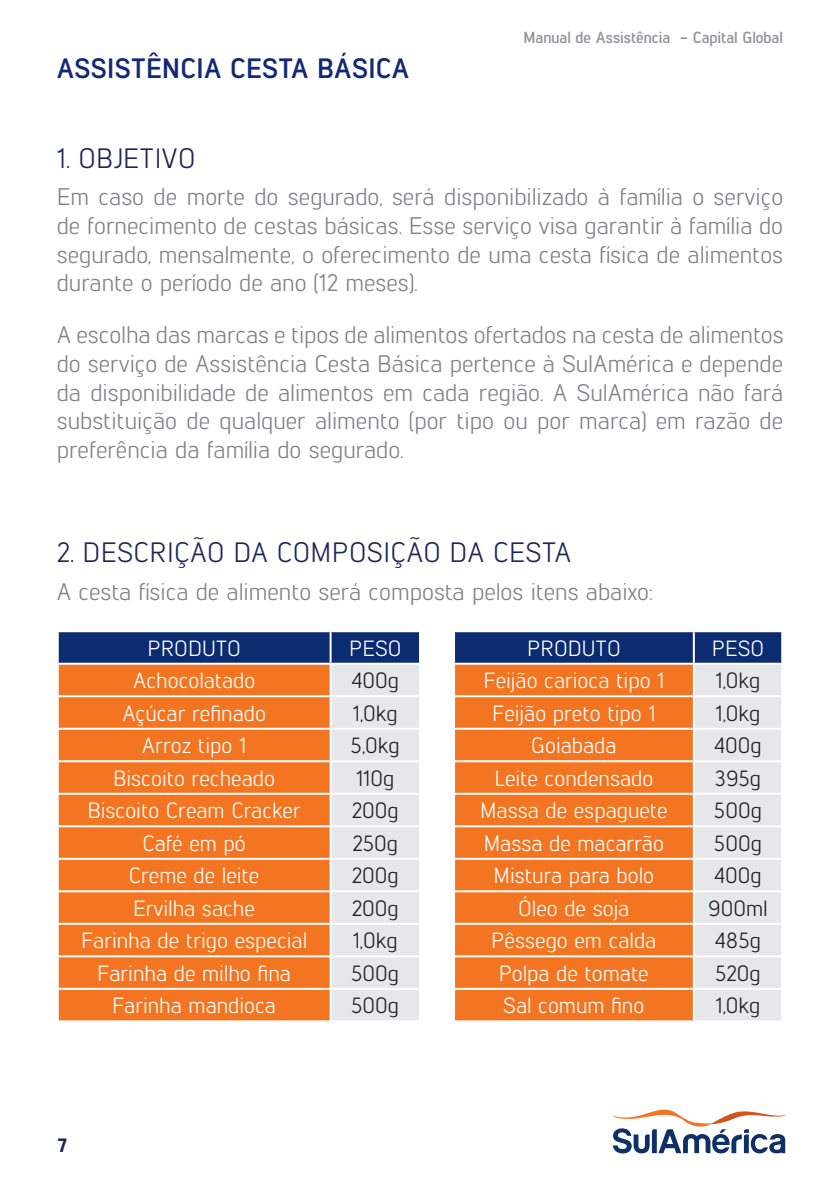
<style>
.page{position:relative;width:840px;height:1191px;background:#fff}
.page>*{position:absolute;margin:0;border:0;box-sizing:border-box;transform-origin:0 0}
.t1{font:28px "Lintel";letter-spacing:.01em;color:#1e2659}
.t2{font:700 28px "Lintel";letter-spacing:.01em;color:#142975}
.t3{font:24px/28.8px "Lintel";color:#808285;text-align:justify}
.t4{font:22px "Lintel";color:#fff}
.t5{font:22px "Lintel";color:#231f20}
.t6{font:20px "The Mix Bold Caps";color:#1e2659}
.t7{font:700 16px "Lintel";color:#939598}
</style>
<div class="page">
<svg style="left:613px;top:1109px;width:172px;height:44px"></svg>
<svg style="left:59px;top:632px;width:721px;height:30px;background:#193779"></svg>
<div style="left:59px;top:664px;width:270px;height:356px;background:#f47521"></div>
<svg style="left:331px;top:665px;width:449px;height:355px;fill:#e6e7e9"></svg>
<div style="left:455px;top:664px;width:237px;height:356px;background:#f47521"></div>
<hr style="left:329px;top:632px;width:2px;height:30px;background:#fff">
<hr style="left:419px;top:632px;width:2px;height:30px;background:#fff">
<hr style="left:453px;top:632px;width:2px;height:30px;background:#fff">
<hr style="left:692px;top:632px;width:2px;height:30px;background:#fff">
<hr style="left:419px;top:664px;width:2px;height:31px;background:#fff">
<hr style="left:453px;top:664px;width:2px;height:31px;background:#fff">
<hr style="left:692px;top:664px;width:2px;height:31px;background:#fff">
<hr style="left:57px;top:695px;width:273px;height:2px;background:#fff">
<hr style="left:330px;top:695px;width:90px;height:2px;background:#fff">
<hr style="left:420px;top:695px;width:34px;height:2px;background:#fff">
<hr style="left:419px;top:697px;width:2px;height:30px;background:#fff">
<hr style="left:454px;top:695px;width:239px;height:2px;background:#fff">
<hr style="left:453px;top:697px;width:2px;height:30px;background:#fff">
<hr style="left:693px;top:695px;width:89px;height:2px;background:#fff">
<hr style="left:692px;top:697px;width:2px;height:30px;background:#fff">
<hr style="left:57px;top:727px;width:273px;height:2px;background:#fff">
<hr style="left:330px;top:727px;width:90px;height:2px;background:#fff">
<hr style="left:420px;top:727px;width:34px;height:2px;background:#fff">
<hr style="left:419px;top:729px;width:2px;height:31px;background:#fff">
<hr style="left:454px;top:727px;width:239px;height:2px;background:#fff">
<hr style="left:453px;top:729px;width:2px;height:31px;background:#fff">
<hr style="left:693px;top:727px;width:89px;height:2px;background:#fff">
<hr style="left:692px;top:729px;width:2px;height:31px;background:#fff">
<hr style="left:57px;top:760px;width:273px;height:2px;background:#fff">
<hr style="left:330px;top:760px;width:90px;height:2px;background:#fff">
<hr style="left:420px;top:760px;width:34px;height:2px;background:#fff">
<hr style="left:419px;top:762px;width:2px;height:30px;background:#fff">
<hr style="left:454px;top:760px;width:239px;height:2px;background:#fff">
<hr style="left:453px;top:762px;width:2px;height:30px;background:#fff">
<hr style="left:693px;top:760px;width:89px;height:2px;background:#fff">
<hr style="left:692px;top:762px;width:2px;height:30px;background:#fff">
<hr style="left:57px;top:792px;width:273px;height:2px;background:#fff">
<hr style="left:330px;top:792px;width:90px;height:2px;background:#fff">
<hr style="left:420px;top:792px;width:34px;height:2px;background:#fff">
<hr style="left:419px;top:794px;width:2px;height:31px;background:#fff">
<hr style="left:454px;top:792px;width:239px;height:2px;background:#fff">
<hr style="left:453px;top:794px;width:2px;height:31px;background:#fff">
<hr style="left:693px;top:792px;width:89px;height:2px;background:#fff">
<hr style="left:692px;top:794px;width:2px;height:31px;background:#fff">
<hr style="left:57px;top:825px;width:273px;height:2px;background:#fff">
<hr style="left:330px;top:825px;width:90px;height:2px;background:#fff">
<hr style="left:420px;top:825px;width:34px;height:2px;background:#fff">
<hr style="left:419px;top:827px;width:2px;height:30px;background:#fff">
<hr style="left:454px;top:825px;width:239px;height:2px;background:#fff">
<hr style="left:453px;top:827px;width:2px;height:30px;background:#fff">
<hr style="left:693px;top:825px;width:89px;height:2px;background:#fff">
<hr style="left:692px;top:827px;width:2px;height:30px;background:#fff">
<hr style="left:57px;top:857px;width:273px;height:2px;background:#fff">
<hr style="left:330px;top:857px;width:90px;height:2px;background:#fff">
<hr style="left:420px;top:857px;width:34px;height:2px;background:#fff">
<hr style="left:419px;top:859px;width:2px;height:31px;background:#fff">
<hr style="left:454px;top:857px;width:239px;height:2px;background:#fff">
<hr style="left:453px;top:859px;width:2px;height:31px;background:#fff">
<hr style="left:693px;top:857px;width:89px;height:2px;background:#fff">
<hr style="left:692px;top:859px;width:2px;height:31px;background:#fff">
<hr style="left:57px;top:890px;width:273px;height:2px;background:#fff">
<hr style="left:330px;top:890px;width:90px;height:2px;background:#fff">
<hr style="left:420px;top:890px;width:34px;height:2px;background:#fff">
<hr style="left:419px;top:892px;width:2px;height:30px;background:#fff">
<hr style="left:454px;top:890px;width:239px;height:2px;background:#fff">
<hr style="left:453px;top:892px;width:2px;height:30px;background:#fff">
<hr style="left:693px;top:890px;width:89px;height:2px;background:#fff">
<hr style="left:692px;top:892px;width:2px;height:30px;background:#fff">
<hr style="left:57px;top:922px;width:273px;height:2px;background:#fff">
<hr style="left:330px;top:922px;width:90px;height:2px;background:#fff">
<hr style="left:420px;top:922px;width:34px;height:2px;background:#fff">
<hr style="left:419px;top:924px;width:2px;height:31px;background:#fff">
<hr style="left:454px;top:922px;width:239px;height:2px;background:#fff">
<hr style="left:453px;top:924px;width:2px;height:31px;background:#fff">
<hr style="left:693px;top:922px;width:89px;height:2px;background:#fff">
<hr style="left:692px;top:924px;width:2px;height:31px;background:#fff">
<hr style="left:57px;top:955px;width:273px;height:2px;background:#fff">
<hr style="left:330px;top:955px;width:90px;height:2px;background:#fff">
<hr style="left:420px;top:955px;width:34px;height:2px;background:#fff">
<hr style="left:419px;top:957px;width:2px;height:30px;background:#fff">
<hr style="left:454px;top:955px;width:239px;height:2px;background:#fff">
<hr style="left:453px;top:957px;width:2px;height:30px;background:#fff">
<hr style="left:693px;top:955px;width:89px;height:2px;background:#fff">
<hr style="left:692px;top:957px;width:2px;height:30px;background:#fff">
<hr style="left:57px;top:987px;width:273px;height:2px;background:#fff">
<hr style="left:330px;top:987px;width:90px;height:2px;background:#fff">
<hr style="left:420px;top:987px;width:34px;height:2px;background:#fff">
<hr style="left:419px;top:989px;width:2px;height:31px;background:#fff">
<hr style="left:454px;top:987px;width:239px;height:2px;background:#fff">
<hr style="left:453px;top:989px;width:2px;height:31px;background:#fff">
<hr style="left:693px;top:987px;width:89px;height:2px;background:#fff">
<hr style="left:692px;top:989px;width:2px;height:31px;background:#fff">
<p class="t2" style="left:57px;top:48px;width:353px">ASSISTÊNCIA CESTA BÁSICA</p>
<p class="t7" style="left:523px;top:26px;width:261px">Manual de Assistência - Capital Global</p>
<p class="t1" style="left:57px;top:139px;width:140px">1. OBJETIVO</p>
<p class="t3" style="left:57px;top:181px;width:727px">Em caso de morte do segurado, será disponibilizado à família o serviço de fornecimento de cestas básicas. Esse serviço visa garantir à família do segurado, mensalmente, o oferecimento de uma cesta física de alimentos durante o período de ano (12 meses).</p>
<p class="t3" style="left:57px;top:319px;width:728px">A escolha das marcas e tipos de alimentos ofertados na cesta de alimentos do serviço de Assistência Cesta Básica pertence à SulAmérica e depende da disponibilidade de alimentos em cada região. A SulAmérica não fará substituição de qualquer alimento (por tipo ou por marca) em razão de preferência da família do segurado.</p>
<p class="t1" style="left:57px;top:533px;width:516px">2. DESCRIÇÃO DA COMPOSIÇÃO DA CESTA</p>
<p class="t3" style="left:57px;top:575px;width:597px">A cesta física de alimento será composta pelos itens abaixo:</p>
<p class="t4" style="left:147px;top:633px;width:95px">PRODUTO</p>
<p class="t4" style="left:349px;top:633px;width:54px">PESO</p>
<p class="t4" style="left:527px;top:633px;width:95px">PRODUTO</p>
<p class="t4" style="left:711px;top:633px;width:54px">PESO</p>
<p class="t4" style="left:133px;top:665px;width:123px">Achocolatado</p>
<p class="t5" style="left:351px;top:665px;width:49px">400g</p>
<p class="t4" style="left:483px;top:665px;width:182px">Feijão carioca tipo 1</p>
<p class="t5" style="left:715px;top:665px;width:46px">1,0kg</p>
<p class="t4" style="left:122px;top:698px;width:145px">Açúcar refinado</p>
<p class="t5" style="left:352px;top:698px;width:46px">1,0kg</p>
<p class="t4" style="left:492px;top:698px;width:165px">Feijão preto tipo 1</p>
<p class="t5" style="left:715px;top:698px;width:46px">1,0kg</p>
<p class="t4" style="left:142px;top:730px;width:106px">Arroz tipo 1</p>
<p class="t5" style="left:350px;top:730px;width:51px">5,0kg</p>
<p class="t4" style="left:531px;top:730px;width:87px">Goiabada</p>
<p class="t5" style="left:713px;top:730px;width:49px">400g</p>
<p class="t4" style="left:113px;top:763px;width:163px">Biscoito recheado</p>
<p class="t5" style="left:356px;top:763px;width:40px">110g</p>
<p class="t4" style="left:494px;top:763px;width:160px">Leite condensado</p>
<p class="t5" style="left:714px;top:763px;width:48px">395g</p>
<p class="t4" style="left:87px;top:795px;width:215px">Biscoito Cream Cracker</p>
<p class="t5" style="left:351px;top:795px;width:48px">200g</p>
<p class="t4" style="left:480px;top:795px;width:189px">Massa de espaguete</p>
<p class="t5" style="left:713px;top:795px;width:49px">500g</p>
<p class="t4" style="left:142px;top:828px;width:105px">Café em pó</p>
<p class="t5" style="left:352px;top:828px;width:47px">250g</p>
<p class="t4" style="left:483px;top:828px;width:181px">Massa de macarrão</p>
<p class="t5" style="left:713px;top:828px;width:49px">500g</p>
<p class="t4" style="left:129px;top:860px;width:132px">Creme de leite</p>
<p class="t5" style="left:351px;top:860px;width:48px">200g</p>
<p class="t4" style="left:493px;top:860px;width:162px">Mistura para bolo</p>
<p class="t5" style="left:713px;top:860px;width:49px">400g</p>
<p class="t4" style="left:133px;top:893px;width:123px">Ervilha sache</p>
<p class="t5" style="left:351px;top:893px;width:48px">200g</p>
<p class="t4" style="left:518px;top:893px;width:113px">Óleo de soja</p>
<p class="t5" style="left:707px;top:893px;width:61px">900ml</p>
<p class="t4" style="left:81px;top:925px;width:227px">Farinha de trigo especial</p>
<p class="t5" style="left:352px;top:925px;width:46px">1,0kg</p>
<p class="t4" style="left:491px;top:925px;width:166px">Pêssego em calda</p>
<p class="t5" style="left:714px;top:925px;width:48px">485g</p>
<p class="t4" style="left:97px;top:958px;width:195px">Farinha de milho fina</p>
<p class="t5" style="left:351px;top:958px;width:49px">500g</p>
<p class="t4" style="left:498px;top:958px;width:151px">Polpa de tomate</p>
<p class="t5" style="left:714px;top:958px;width:47px">520g</p>
<p class="t4" style="left:112px;top:990px;width:165px">Farinha mandioca</p>
<p class="t5" style="left:351px;top:990px;width:49px">500g</p>
<p class="t4" style="left:503px;top:990px;width:142px">Sal comum fino</p>
<p class="t5" style="left:715px;top:990px;width:46px">1,0kg</p>
<p class="t6" style="left:58px;top:1128px;width:11px">7</p>
</div>
